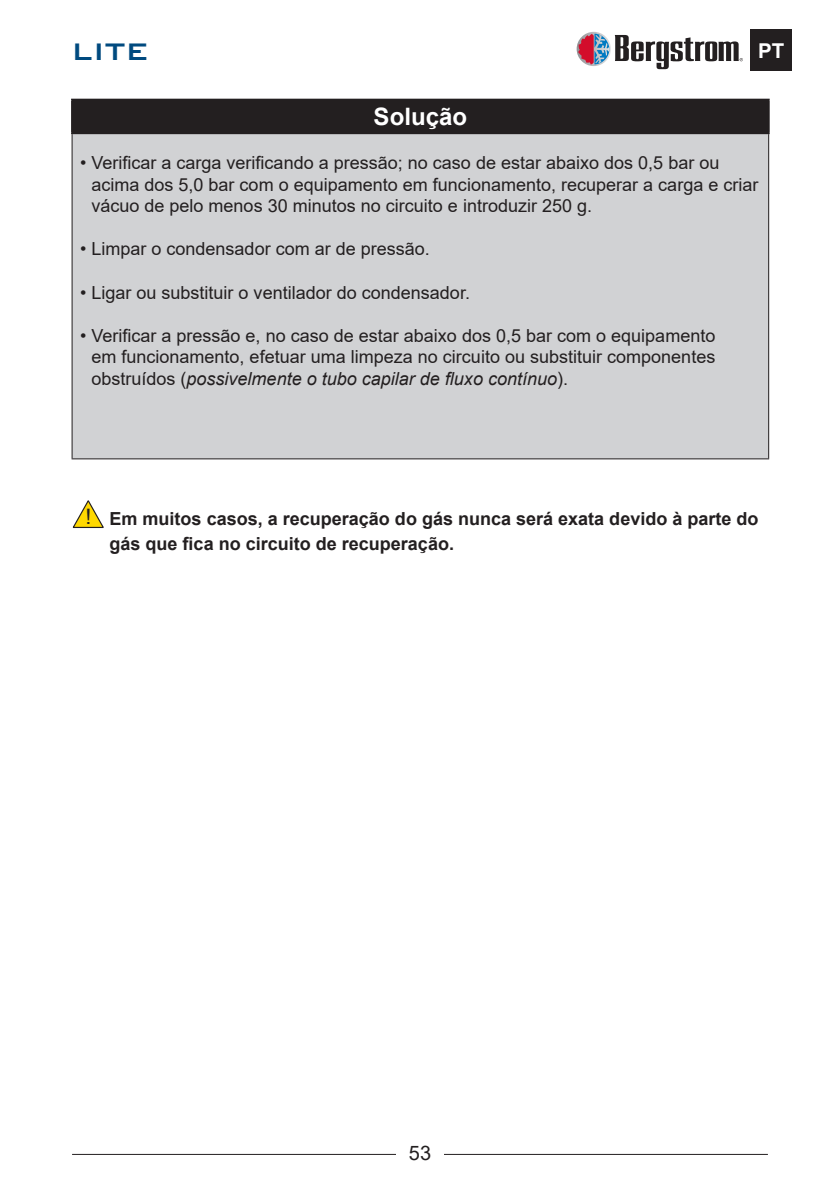
<style>
.page{position:relative;width:840px;height:1191px;background:#fff}
.page>*{position:absolute;margin:0;border:0;box-sizing:border-box;transform-origin:0 0}
.t1{font:500 32px "Bank Gothic BT";color:#004a7f}
.t2{font:700 24px "Arial";color:#fff}
.t3{font:21.4px "Arial";color:#231f20}
.t4{font:700 20.4px "Arial";color:#fff}
.t5{font:20px "Arial";color:#231f20}
.t6{font:18px/21.6px "Arial";color:#231f20}
.t7{font:700 18px/24px "Arial";color:#231f20}
.s1{font-style:italic}
</style>
<div class="page">
<hr style="left:72px;top:1153px;width:695px;height:1px;background:#231f20">
<div style="left:396px;top:1145px;width:47px;height:29px;background:#fff"></div>
<svg style="left:576px;top:32px;width:34px;height:34px"></svg>
<svg style="left:578px;top:34px;width:164px;height:35px"></svg>
<div style="left:750px;top:29px;width:41px;height:42px;background:#231f20"></div>
<div style="left:72px;top:100px;width:696px;height:33px;background:#231f20"></div>
<div style="left:72px;top:133px;width:696px;height:326px;background:#d1d2d4"></div>
<hr style="left:71px;top:99px;width:698px;height:2px;background:#231f20">
<hr style="left:767px;top:101px;width:2px;height:31px;background:#231f20">
<hr style="left:71px;top:132px;width:698px;height:2px;background:#231f20">
<hr style="left:71px;top:101px;width:2px;height:31px;background:#231f20">
<hr style="left:72px;top:134px;width:1px;height:324px;background:#231f20">
<hr style="left:767px;top:134px;width:1px;height:324px;background:#231f20">
<hr style="left:72px;top:458px;width:696px;height:1px;background:#231f20">
<svg style="left:72px;top:500px;width:32px;height:28px"></svg>
<h1 class="t1" style="left:71px;top:34px;width:80px">LITE</h1>
<p class="t4" style="left:757px;top:36px;width:29px">ES</p>
<p class="t4" style="left:757px;top:36px;width:28px">PT</p>
<h2 class="t2" style="left:373px;top:100px;width:95px">Solução</h2>
<p class="t6" style="left:91px;top:152px;width:668px;text-indent:-11px">• Verificar a carga verificando a pressão; no caso de estar abaixo dos 0,5 bar ou acima dos 5,0 bar com o equipamento em funcionamento, recuperar a carga e criar vácuo de pelo menos 30 minutos no circuito e introduzir 250 g.</p>
<p class="t6" style="left:80px;top:238px;width:351px">• Limpar o condensador com ar de pressão.</p>
<p class="t6" style="left:80px;top:281px;width:391px">• Ligar ou substituir o ventilador do condensador.</p>
<p class="t6" style="left:91px;top:324px;width:625px;text-align:justify;text-indent:-11px">• Verificar a pressão e, no caso de estar abaixo dos 0,5 bar com o equipamento em funcionamento, efetuar uma limpeza no circuito ou substituir componentes obstruídos (<span class="s1">possivelmente o tubo capilar de fluxo contínuo</span>).</p>
<p class="t3" style="left:85px;top:502px;width:7px">!</p>
<p class="t7" style="left:109px;top:507px;width:650px">Em muitos casos, a recuperação do gás nunca será exata devido à parte do gás que fica no circuito de recuperação.</p>
<p class="t5" style="left:408px;top:1139px;width:24px">53</p>
</div>
